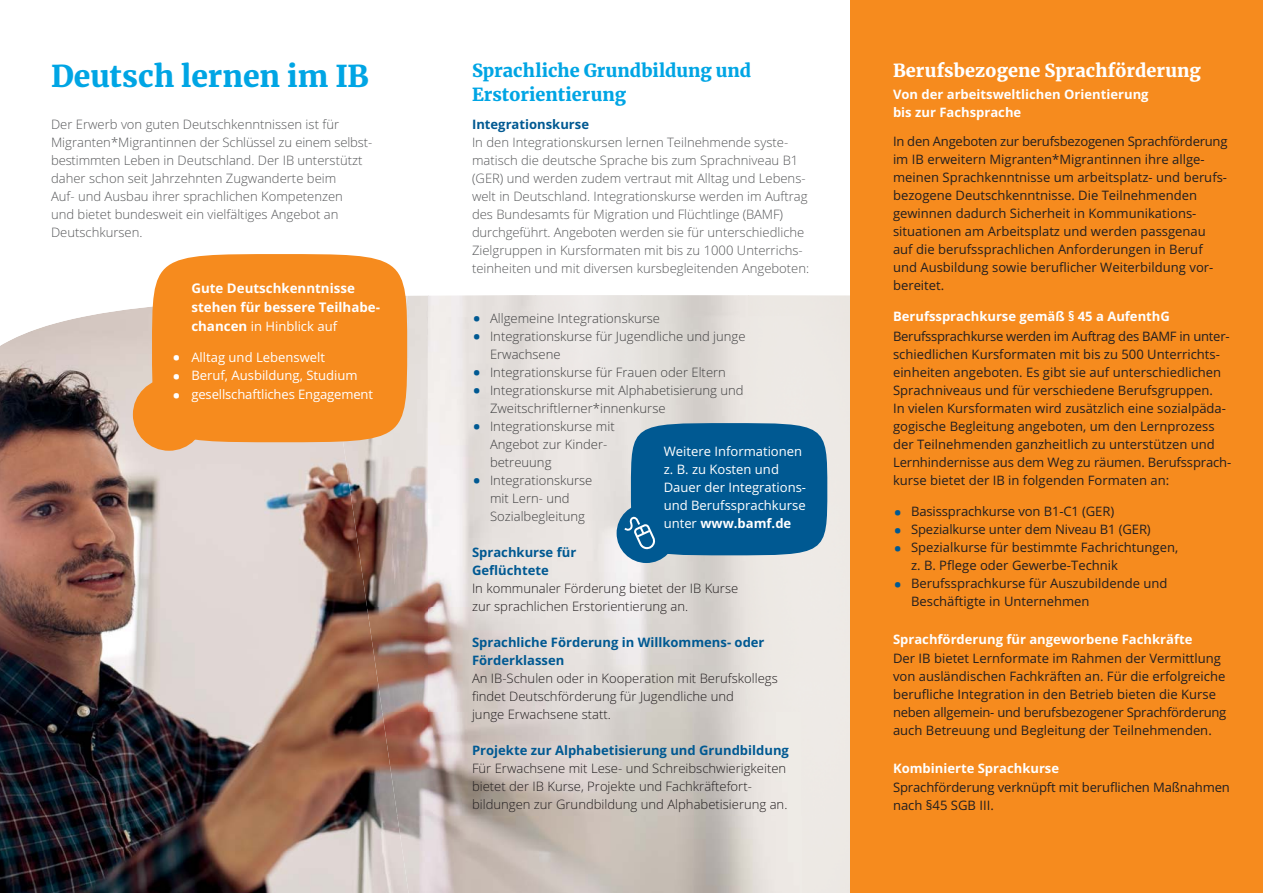
<style>
.page{position:relative;width:1263px;height:893px;background:#fff}
.page>*{position:absolute;margin:0;border:0;box-sizing:border-box;transform-origin:0 0}
.t1{font:900 30px "Merriweather";color:#00a5e4}
.t2{font:900 18px/24px "Merriweather";color:#00a5e4}
.t3{font:900 18px "Merriweather";color:#fff}
.t4{font:700 13.35px/18.8px "Open Sans";color:#fff}
.t5{font:13.05px/18px "Open Sans";color:#231f20}
.t6{font:300 13.05px/18px "Open Sans";color:#58595b}
.t7{font:300 13.05px/18px "Open Sans";color:#231f20}
.t8{font:300 13.05px/18px "Open Sans";color:#404041}
.t9{font:13.05px/18px "Open Sans";color:#fff}
.t10{font:700 13.05px/18px "Open Sans";color:#fff}
.t11{font:700 13.05px/18px "Open Sans";color:#005992}
.s1{font-weight:700;font-size:13.35px}
.s2{font-size:22.5px}
.s3{font-weight:400;font-size:22.5px;color:#005992}
.s4{font-weight:700}
.s5{font-size:22.5px;color:#005992}
</style>
<div class="page">
<img style="left:0;top:297px;width:320px;height:596px">
<img style="left:320px;top:254px;width:86px;height:639px">
<img style="left:385px;top:295px;width:465px;height:104px">
<img style="left:336px;top:399px;width:514px;height:105px">
<img style="left:351px;top:503px;width:499px;height:105px">
<img style="left:366px;top:608px;width:484px;height:104px">
<img style="left:375px;top:712px;width:426px;height:104px">
<img style="left:396px;top:816px;width:406px;height:77px">
<div style="left:850px;top:0;width:413px;height:893px;background:#f68b1e"></div>
<div style="left:133px;top:378px;width:72px;height:73px;background:#f68b1e;border-radius:50%"></div>
<div style="left:152px;top:254px;width:255px;height:188px;background:#f68b1e;border-radius:50%"></div>
<div style="left:631px;top:423px;width:196px;height:132px;background:#005992;border-radius:50%"></div>
<div style="left:617px;top:503px;width:59px;height:60px;background:#005992;border-radius:50%"></div>
<svg style="left:624px;top:516px;width:31px;height:34px"></svg>
<h1 class="t1" style="left:51px;top:62px;width:319px">Deutsch lernen im IB</h1>
<p class="t6" style="left:51px;top:117px;width:323px">Der Erwerb von guten Deutschkenntnissen ist für Migranten*Migrantinnen der Schlüssel zu einem selbst&shy;bestimmten Leben in Deutschland. Der IB unterstützt daher schon seit Jahrzehnten Zugwanderte beim<br>Auf- und Ausbau ihrer sprachlichen Kompetenzen<br>und bietet bundesweit ein vielfältiges Angebot an Deutschkursen.</p>
<p class="t4" style="left:191px;top:280px;width:190px">Gute Deutschkenntnisse stehen für bessere Teilhabe-</p>
<p class="t9" style="left:191px;top:318px;width:147px"><span class="s1">chancen</span> in Hinblick auf</p>
<p class="t9" style="left:172px;top:349px;width:155px"><span class="s2">•</span> Alltag und Lebenswelt</p>
<p class="t9" style="left:172px;top:368px;width:187px"><span class="s2">•</span> Beruf, Ausbildung, Studium</p>
<p class="t9" style="left:172px;top:387px;width:203px"><span class="s2">•</span> gesellschaftliches Engagement</p>
<h2 class="t2" style="left:472px;top:60px;width:281px">Sprachliche Grundbildung und<br>Erstorientierung</h2>
<p class="t11" style="left:472px;top:117px;width:119px">Integrationskurse</p>
<p class="t6" style="left:472px;top:135px;width:339px">In den Integrationskursen lernen Teilnehmende syste&shy;matisch die deutsche Sprache bis zum Sprachniveau B1 (GER) und werden zudem vertraut mit Alltag und Lebens&shy;welt in Deutschland. Integrationskurse werden im Auftrag des Bundesamts für Migration und Flüchtlinge (BAMF) durchgeführt. Angeboten werden sie für unterschiedliche Zielgruppen in Kursformaten mit bis zu 1000 Unterrichs&shy;teinheiten und mit diversen kursbegleitenden Angeboten:</p>
<p class="t8" style="left:472px;top:310px;width:190px"><span class="s3">•</span> Allgemeine Integrationskurse</p>
<p class="t8" style="left:490px;top:328px;width:257px;text-indent:-18px"><span class="s3">•</span> Integrationskurse für Jugendliche und junge<br>Erwachsene</p>
<p class="t8" style="left:472px;top:364px;width:255px"><span class="s3">•</span> Integrationskurse für Frauen oder Eltern</p>
<p class="t8" style="left:490px;top:382px;width:255px;text-indent:-18px"><span class="s3">•</span> Integrationskurse mit Alphabetisierung und<br>Zweitschriftlerner*innenkurse</p>
<p class="t8" style="left:490px;top:418px;width:126px;text-indent:-18px"><span class="s3">•</span> Integrationskurse mit<br>Angebot zur Kinder&shy;betreuung</p>
<p class="t8" style="left:490px;top:472px;width:104px;text-indent:-18px"><span class="s3">•</span> Integrationskurse mit Lern- und<br>Sozialbegleitung</p>
<p class="t11" style="left:472px;top:544px;width:106px">Sprachkurse für<br>Geflüchtete</p>
<p class="t7" style="left:472px;top:580px;width:268px">In kommunaler Förderung bietet der IB Kurse zur sprachlichen Erstorientierung an.</p>
<p class="t11" style="left:472px;top:634px;width:294px">Sprachliche Förderung in Willkommens- oder<br>Förderklassen</p>
<p class="t7" style="left:472px;top:670px;width:307px">An IB-Schulen oder in Kooperation mit Berufskollegs findet Deutschförderung für Jugendliche und<br>junge Erwachsene statt.</p>
<p class="t11" style="left:472px;top:742px;width:318px">Projekte zur Alphabetisierung und Grundbildung</p>
<p class="t7" style="left:472px;top:760px;width:317px">Für Erwachsene mit Lese- und Schreibschwierigkeiten bietet der IB Kurse, Projekte und Fachkräftefort&shy;bildungen zur Grundbildung und Alphabetisierung an.</p>
<p class="t9" style="left:664px;top:444px;width:144px">Weitere Informationen z. B. zu Kosten und<br>Dauer der Integrations&shy;und Berufssprachkurse unter <span class="s4">www.bamf.de</span></p>
<h2 class="t3" style="left:893px;top:62px;width:309px">Berufsbezogene Sprachförderung</h2>
<p class="t10" style="left:893px;top:87px;width:257px">Von der arbeitsweltlichen Orientierung bis zur Fachsprache</p>
<p class="t5" style="left:893px;top:133px;width:336px">In den Angeboten zur berufsbezogenen Sprachförderung im IB erweitern Migranten*Migrantinnen ihre allge&shy;meinen Sprachkenntnisse um arbeitsplatz- und berufs&shy;bezogene Deutschkenntnisse. Die Teilnehmenden gewinnen dadurch Sicherheit in Kommunikations&shy;situationen am Arbeitsplatz und werden passgenau auf die berufssprachlichen Anforderungen in Beruf und Ausbildung sowie beruflicher Weiterbildung vor&shy;bereitet.</p>
<p class="t10" style="left:893px;top:309px;width:278px">Berufssprachkurse gemäß § 45 a AufenthG</p>
<p class="t5" style="left:893px;top:328px;width:340px">Berufssprachkurse werden im Auftrag des BAMF in unter&shy;schiedlichen Kursformaten mit bis zu 500 Unterrichts&shy;einheiten angeboten. Es gibt sie auf unterschiedlichen Sprachniveaus und für verschiedene Berufsgruppen.<br>In vielen Kursformaten wird zusätzlich eine sozialpäda&shy;gogische Begleitung angeboten, um den Lernprozess der Teilnehmenden ganzheitlich zu unterstützen und Lernhindernisse aus dem Weg zu räumen. Berufssprach&shy;kurse bietet der IB in folgenden Formaten an:</p>
<p class="t5" style="left:893px;top:504px;width:223px"><span class="s5">•</span> Basissprachkurse von B1-C1 (GER)</p>
<p class="t5" style="left:893px;top:522px;width:259px"><span class="s5">•</span> Spezialkurse unter dem Niveau B1 (GER)</p>
<p class="t5" style="left:911px;top:540px;width:269px;text-indent:-18px"><span class="s5">•</span> Spezialkurse für bestimmte Fachrichtungen, z. B. Pflege oder Gewerbe-Technik</p>
<p class="t5" style="left:911px;top:576px;width:258px;text-indent:-18px"><span class="s5">•</span> Berufssprachkurse für Auszubildende und<br>Beschäftigte in Unternehmen</p>
<p class="t10" style="left:893px;top:631px;width:301px">Sprachförderung für angeworbene Fachkräfte</p>
<p class="t5" style="left:893px;top:651px;width:335px">Der IB bietet Lernformate im Rahmen der Vermittlung von ausländischen Fachkräften an. Für die erfolgreiche berufliche Integration in den Betrieb bieten die Kurse neben allgemein- und berufsbezogener Sprachförderung auch Betreuung und Begleitung der Teilnehmenden.</p>
<p class="t10" style="left:893px;top:760px;width:168px">Kombinierte Sprachkurse</p>
<p class="t5" style="left:893px;top:780px;width:338px">Sprachförderung verknüpft mit beruflichen Maßnahmen nach §45 SGB III.</p>
</div>
